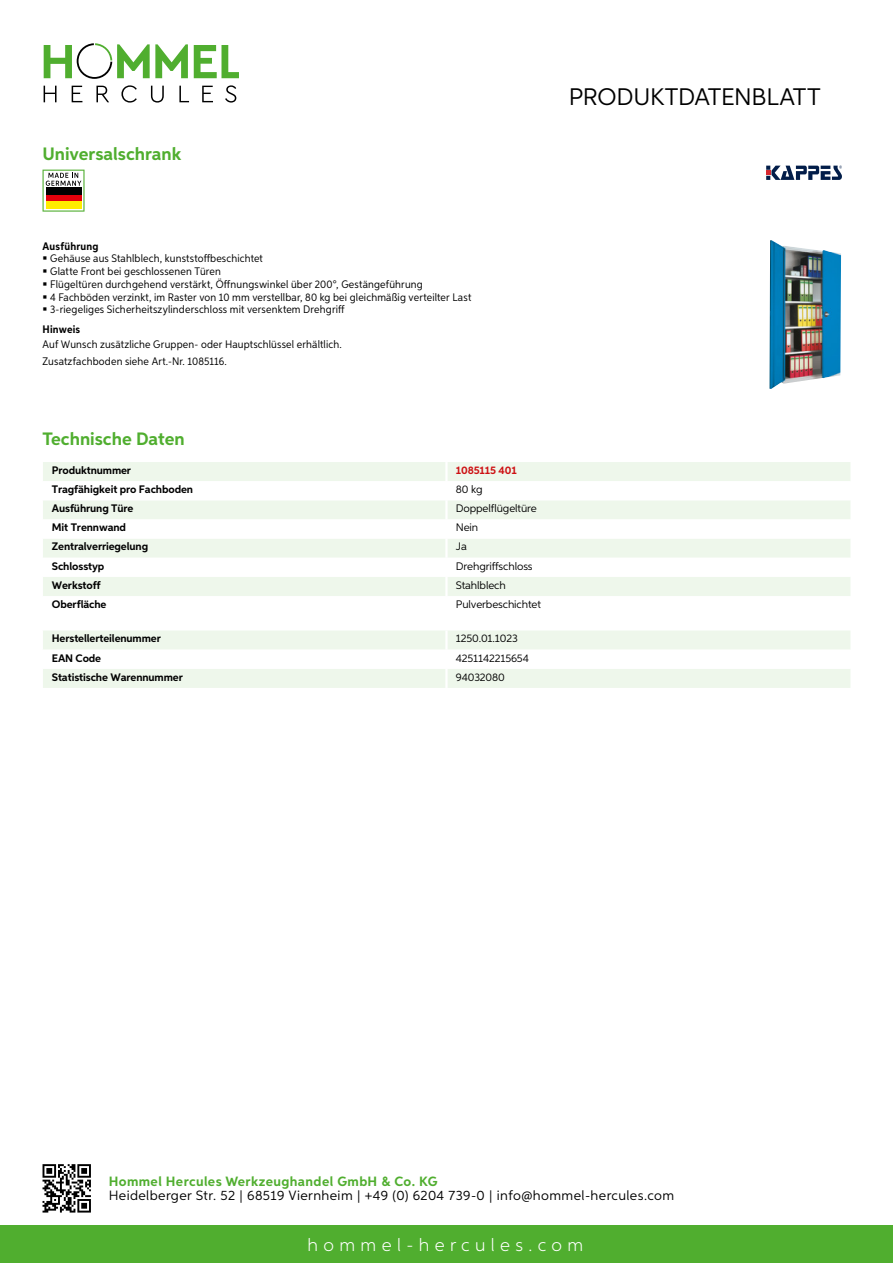
<style>
.page{position:relative;width:893px;height:1263px;background:#fff}
.page>*{position:absolute;margin:0;border:0;box-sizing:border-box;transform-origin:0 0}
.t1{font:24px "Aspira";letter-spacing:-.01em;color:#000}
.t2{font:700 18px "Aspira";color:#50ae2f}
.t3{font:300 18px "Aspira";letter-spacing:.3em;color:#fff}
.t4{font:13.5px "Aspira";letter-spacing:.03em;color:#000}
.t5{font:700 13.5px "Aspira";letter-spacing:.03em;color:#50ae2f}
.t6{font:10.95px/12.8px "Aspira Nar";letter-spacing:.015em;color:#000}
.t7{font:700 10.95px "Aspira";letter-spacing:-.01em;color:#000}
.t8{font:10.95px "Aspira";letter-spacing:-.01em;color:#000}
.t9{font:700 10.95px "Aspira Nar";letter-spacing:.02em;color:#000}
.t10{font:700 10.95px "Aspira";letter-spacing:-.01em;color:#cd1013}
</style>
<div class="page">
<div style="left:0;top:1226px;width:893px;height:37px;background:#50ae2f"></div>
<svg style="left:43px;top:1164px;width:48px;height:48px"></svg>
<svg style="left:194px;top:45px;width:45px;height:33px"></svg>
<svg style="left:44px;top:43px;width:144px;height:36px"></svg>
<svg style="left:44px;top:86px;width:13px;height:16px"></svg>
<svg style="left:72px;top:86px;width:10px;height:16px"></svg>
<svg style="left:96px;top:86px;width:13px;height:16px"></svg>
<svg style="left:121px;top:85px;width:16px;height:18px"></svg>
<svg style="left:151px;top:86px;width:13px;height:17px"></svg>
<svg style="left:179px;top:86px;width:10px;height:16px"></svg>
<svg style="left:202px;top:86px;width:11px;height:16px"></svg>
<svg style="left:225px;top:85px;width:11px;height:18px"></svg>
<div style="left:43px;top:462px;width:807px;height:19px;background:#eef7eb"></div>
<svg style="left:43px;top:501px;width:807px;height:95px;fill:#eef7eb"></svg>
<hr style="left:445px;top:462px;width:3px;height:19px;background:#fff">
<hr style="left:445px;top:500px;width:3px;height:19px;background:#fff">
<hr style="left:445px;top:519px;width:3px;height:20px;background:#fff">
<hr style="left:445px;top:539px;width:3px;height:19px;background:#fff">
<hr style="left:445px;top:558px;width:3px;height:19px;background:#fff">
<hr style="left:445px;top:577px;width:3px;height:19px;background:#fff">
<svg style="left:43px;top:631px;width:807px;height:57px"></svg>
<hr style="left:445px;top:669px;width:3px;height:19px;background:#fff">
<svg style="left:43px;top:170px;width:42px;height:42px"></svg>
<div style="left:46px;top:194px;width:35px;height:7px;background:#e3000b"></div>
<div style="left:46px;top:188px;width:35px;height:7px;background:#000"></div>
<div style="left:46px;top:201px;width:35px;height:7px;background:#ffed00"></div>
<img style="left:769px;top:240px;width:72px;height:149px">
<svg style="left:766px;top:166px;width:76px;height:14px"></svg>
<h2 class="t2" style="left:43px;top:142px;width:140px">Universalschrank</h2>
<h1 class="t1" style="left:569px;top:82px;width:253px">Produktdatenblatt</h1>
<p class="t9" style="left:43px;top:239px;width:58px">Ausführung</p>
<p class="t6" style="left:50px;top:252px;width:423px">Gehäuse aus Stahlblech, kunststoffbeschichtet<br>Glatte Front bei geschlossenen Türen<br>Flügeltüren durchgehend verstärkt, Öffnungswinkel über 200°, Gestängeführung<br>4 Fachböden verzinkt, im Raster von 10 mm verstellbar, 80 kg bei gleichmäßig verteilter Last 3-riegeliges Sicherheitszylinderschloss mit versenktem Drehgriff</p>
<p class="t9" style="left:43px;top:322px;width:39px">Hinweis</p>
<p class="t6" style="left:43px;top:335px;width:301px;line-height:17.5px">Auf Wunsch zusätzliche Gruppen- oder Hauptschlüssel erhältlich.<br>Zusatzfachboden siehe Art.-Nr. 1085116.</p>
<h2 class="t2" style="left:43px;top:428px;width:144px">Technische Daten</h2>
<p class="t7" style="left:52px;top:463px;width:81px">Produktnummer</p>
<p class="t10" style="left:456px;top:463px;width:62px">1085115 401</p>
<p class="t7" style="left:52px;top:483px;width:143px">Tragfähigkeit pro Fachboden</p>
<p class="t8" style="left:456px;top:483px;width:28px">80 kg</p>
<p class="t7" style="left:52px;top:502px;width:83px">Ausführung Türe</p>
<p class="t8" style="left:456px;top:502px;width:83px">Doppelflügeltüre</p>
<p class="t7" style="left:52px;top:521px;width:76px">Mit Trennwand</p>
<p class="t8" style="left:456px;top:521px;width:24px">Nein</p>
<p class="t7" style="left:52px;top:540px;width:98px">Zentralverriegelung</p>
<p class="t8" style="left:456px;top:540px;width:13px">Ja</p>
<p class="t7" style="left:52px;top:559px;width:54px">Schlosstyp</p>
<p class="t8" style="left:456px;top:559px;width:78px">Drehgriffschloss</p>
<p class="t7" style="left:52px;top:578px;width:50px">Werkstoff</p>
<p class="t8" style="left:456px;top:578px;width:51px">Stahlblech</p>
<p class="t7" style="left:52px;top:597px;width:56px">Oberfläche</p>
<p class="t8" style="left:456px;top:597px;width:87px">Pulverbeschichtet</p>
<p class="t7" style="left:52px;top:632px;width:111px">Herstellerteilenummer</p>
<p class="t8" style="left:456px;top:632px;width:63px">1250.01.1023</p>
<p class="t7" style="left:52px;top:651px;width:51px">EAN Code</p>
<p class="t8" style="left:456px;top:651px;width:75px">4251142215654</p>
<p class="t7" style="left:52px;top:670px;width:132px">Statistische Warennummer</p>
<p class="t8" style="left:456px;top:670px;width:51px">94032080</p>
<p class="t5" style="left:109px;top:1172px;width:330px">Hommel Hercules Werkzeughandel GmbH &amp; Co. KG</p>
<p class="t4" style="left:109px;top:1187px;width:567px">Heidelberger Str. 52 | 68519 Viernheim | +49 (0) 6204 739-0 | info@hommel-hercules.com</p>
<h2 class="t3" style="left:307px;top:1234px;width:277px">hommel-hercules.com</h2>
</div>
